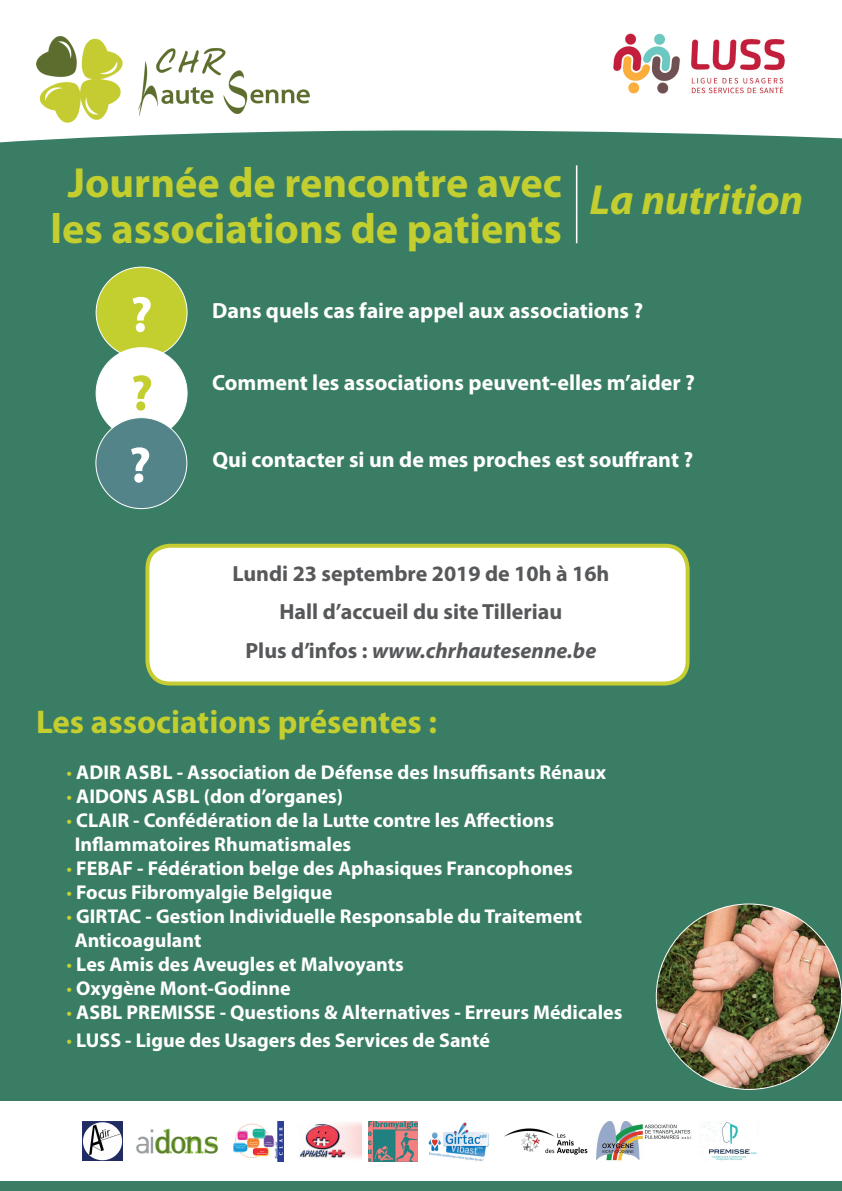
<style>
.page{position:relative;width:842px;height:1191px;background:#fff}
.page>*{position:absolute;margin:0;border:0;box-sizing:border-box;transform-origin:0 0}
.t1{font:700 50.7px "Myriad Pro";color:#fff}
.t2{font:700 50.7px "Myriad Pro";color:#c3ce2f}
.t3{font:700 42.3px/46.1px "Myriad Pro";color:#c3ce2f;text-align:center}
.t4{font:italic 700 42.3px "Myriad Pro";color:#c3ce2f}
.t5{font:700 33px "Myriad Pro";color:#c3ce2f}
.t6{font:700 22px "Myriad Pro";color:#fff}
.t7{font:700 22px/38.4px "Myriad Pro";color:#57585a;text-align:center}
.t8{font:700 20px/24px "Myriad Pro";color:#fff}
.s1{font-style:italic}
.s2{font-weight:400;color:#c3ce2f}
</style>
<div class="page">
<div style="left:0;top:92px;width:842px;height:1099px;background:#397d64"></div>
<div style="left:0;top:1101px;width:842px;height:80px;background:#fff"></div>
<img style="left:36px;top:36px;width:273px;height:86px">
<img style="left:593px;top:33px;width:213px;height:81px">
<div style="left:147px;top:546px;width:541px;height:137px;background:#fff;border-radius:23px"></div>
<div style="left:145px;top:544px;width:545px;height:141px;border:4px solid #c5cd32;border-radius:23px"></div>
<div style="left:96px;top:267px;width:91px;height:91px;background:#c3ce2f;border-radius:50%"></div>
<div style="left:96px;top:348px;width:91px;height:90px;background:#fff;border-radius:50%"></div>
<img style="left:656px;top:904px;width:186px;height:185px;border-radius:93px">
<div style="left:96px;top:417px;width:91px;height:91px;background:#538489;border-radius:50%"></div>
<img style="left:83px;top:1121px;width:39px;height:39px">
<img style="left:136px;top:1128px;width:82px;height:26px">
<img style="left:233px;top:1121px;width:51px;height:40px">
<img style="left:299px;top:1122px;width:62px;height:37px">
<img style="left:369px;top:1121px;width:48px;height:40px">
<img style="left:428px;top:1122px;width:61px;height:39px">
<img style="left:504px;top:1128px;width:84px;height:27px">
<img style="left:597px;top:1121px;width:95px;height:40px">
<img style="left:701px;top:1121px;width:57px;height:40px">
<hr style="left:576px;top:165px;width:1px;height:78px;background:#fff">
<h2 class="t3" style="left:50px;top:158px;width:513px">Journée de rencontre avec les associations de patients</h2>
<h2 class="t4" style="left:589px;top:172px;width:215px">La nutrition</h2>
<h1 class="t1" style="left:130px;top:281px;width:24px">?</h1>
<p class="t6" style="left:212px;top:296px;width:433px">Dans quels cas faire appel aux associations ?</p>
<h1 class="t2" style="left:131px;top:360px;width:24px">?</h1>
<p class="t6" style="left:212px;top:368px;width:484px">Comment les associations peuvent-elles m’aider ?</p>
<h1 class="t1" style="left:129px;top:432px;width:24px">?</h1>
<p class="t6" style="left:212px;top:445px;width:482px">Qui contacter si un de mes proches est souffrant ?</p>
<p class="t7" style="left:232px;top:553px;width:378px">Lundi 23 septembre 2019 de 10h à 16h<br>Hall d’accueil du site Tilleriau<br>Plus d’infos : <span class="s1">www.chrhautesenne.be</span></p>
<h3 class="t5" style="left:36px;top:700px;width:403px">Les associations présentes :</h3>
<p class="t8" style="left:67px;top:760px;width:541px"><span class="s2">•</span> ADIR ASBL - Association de Défense des Insuffisants Rénaux</p>
<p class="t8" style="left:67px;top:784px;width:278px"><span class="s2">•</span> AIDONS ASBL (don d’organes)</p>
<p class="t8" style="left:75px;top:808px;width:481px;text-indent:-8px"><span class="s2">•</span> CLAIR - Confédération de la Lutte contre les Affections<br>Inflammatoires Rhumatismales</p>
<p class="t8" style="left:67px;top:856px;width:508px"><span class="s2">•</span> FEBAF - Fédération belge des Aphasiques Francophones</p>
<p class="t8" style="left:67px;top:880px;width:267px"><span class="s2">•</span> Focus Fibromyalgie Belgique</p>
<p class="t8" style="left:75px;top:904px;width:509px;text-indent:-8px"><span class="s2">•</span> GIRTAC - Gestion Individuelle Responsable du Traitement<br>Anticoagulant</p>
<p class="t8" style="left:67px;top:952px;width:339px"><span class="s2">•</span> Les Amis des Aveugles et Malvoyants</p>
<p class="t8" style="left:67px;top:976px;width:226px"><span class="s2">•</span> Oxygène Mont-Godinne</p>
<p class="t8" style="left:67px;top:1000px;width:557px"><span class="s2">•</span> ASBL PREMISSE - Questions &amp; Alternatives - Erreurs Médicales</p>
<p class="t8" style="left:67px;top:1027px;width:425px"><span class="s2">•</span> LUSS - Ligue des Usagers des Services de Santé</p>
</div>
